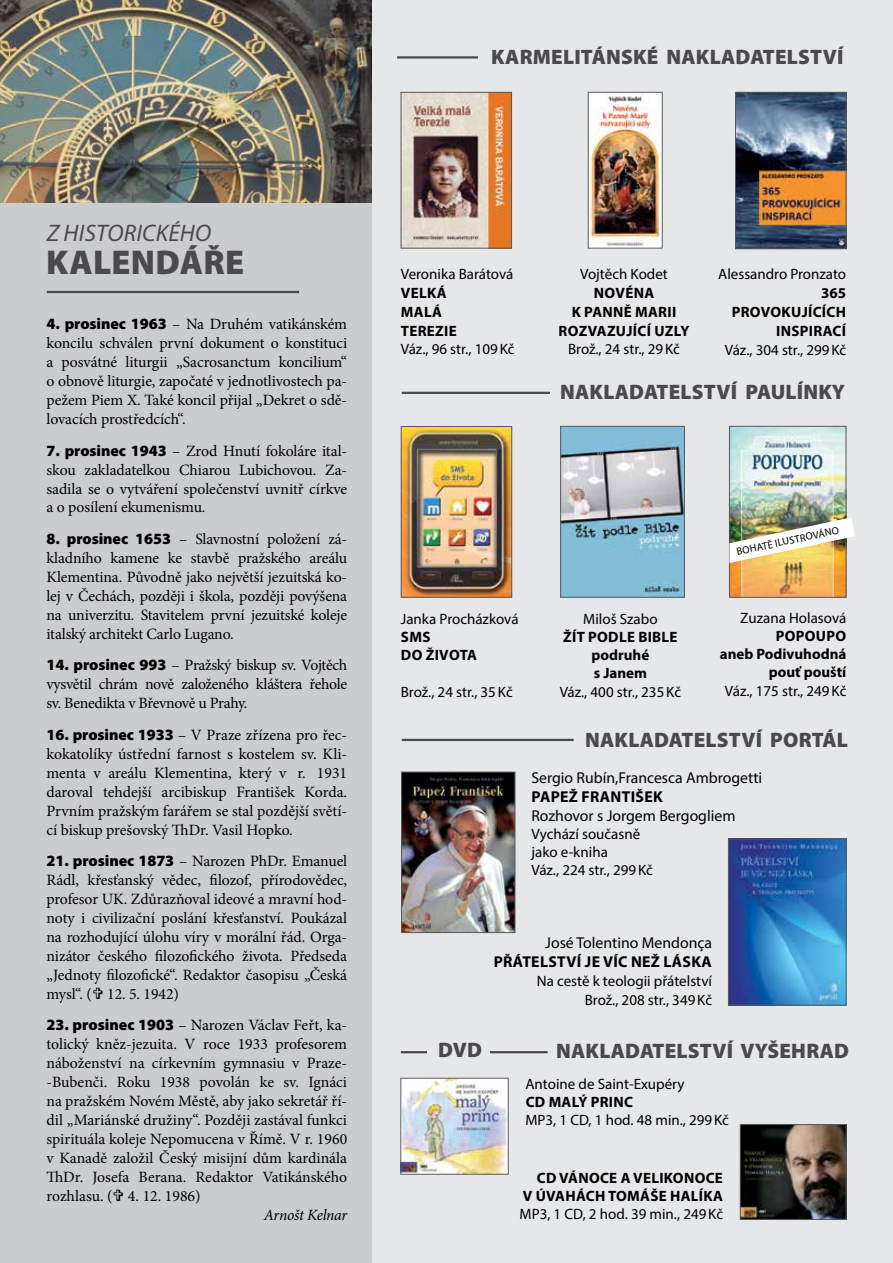
<style>
.page{position:relative;width:893px;height:1263px;background:#e6e7e8}
.page>*{position:absolute;margin:0;border:0;box-sizing:border-box;transform-origin:0 0}
.t1{font:900 34.5px "Myriad Pro";letter-spacing:.01em;color:#4a4a4d}
.t2{font:italic 24px "Myriad Pro";letter-spacing:.01em;color:#4a4a4d}
.t3{font:900 21px "Myriad Pro";letter-spacing:.01em;color:#4a4a4d}
.t4{font:15.75px/18.9px "Minion Pro";letter-spacing:-.01em;color:#000;text-align:justify}
.t5{font:15.75px "Myriad Pro";color:#000}
.t6{font:700 15.75px "Myriad Pro";letter-spacing:.02em;color:#000}
.t7{font:italic 15.75px "Minion Pro";letter-spacing:-.02em;color:#000}
.t8{font:15px/18px "Myriad Pro";color:#000}
.t9{font:700 15px/18.9px "Myriad Pro";letter-spacing:.02em;color:#000;text-align:center}
.t10{font:700 15px/18px "Myriad Pro";color:#000;text-align:right}
.t11{font:10.5px "Myriad Pro";color:#000}
.s1{font-family:"Myriad Pro";font-weight:900}
</style>
<div class="page">
<div style="left:0;top:0;width:371px;height:1263px;background:#cbccce"></div>
<hr style="left:47px;top:291px;width:252px;height:2px;background:#4a4a4d">
<img style="left:0;top:0;width:372px;height:203px">
<hr style="left:401px;top:1051px;width:426px;height:2px;background:#4a4a4d">
<hr style="left:402px;top:392px;width:412px;height:2px;background:#4a4a4d">
<img style="left:403px;top:94px;width:107px;height:152px">
<div style="left:401px;top:92px;width:111px;height:156px;border:1px solid #58595b"></div>
<img style="left:590px;top:94px;width:70px;height:152px">
<div style="left:588px;top:92px;width:74px;height:156px;border:1px solid #58595b"></div>
<img style="left:737px;top:94px;width:107px;height:153px">
<div style="left:735px;top:92px;width:111px;height:157px;border:1px solid #58595b"></div>
<img style="left:403px;top:1080px;width:103px;height:92px">
<div style="left:401px;top:1078px;width:107px;height:96px;border:1px solid #58595b"></div>
<img style="left:742px;top:1126px;width:102px;height:91px">
<div style="left:740px;top:1124px;width:106px;height:95px;border:1px solid #58595b"></div>
<img style="left:403px;top:774px;width:110px;height:157px">
<div style="left:401px;top:772px;width:114px;height:161px;border:1px solid #58595b"></div>
<img style="left:731px;top:428px;width:113px;height:167px">
<div style="left:729px;top:426px;width:117px;height:171px;border:1px solid #58595b"></div>
<img style="left:403px;top:428px;width:107px;height:167px">
<div style="left:401px;top:426px;width:111px;height:171px;border:1px solid #58595b"></div>
<img style="left:562px;top:428px;width:121px;height:167px">
<div style="left:560px;top:426px;width:125px;height:171px;border:1px solid #58595b"></div>
<div style="left:550px;top:383px;width:295px;height:17px;background:#e6e7e8"></div>
<hr style="left:397px;top:56px;width:415px;height:3px;background:#4a4a4d">
<div style="left:478px;top:49px;width:366px;height:19px;background:#e6e7e8"></div>
<hr style="left:402px;top:739px;width:444px;height:2px;background:#4a4a4d">
<svg style="left:574px;top:739px;width:272px;height:2px"></svg>
<div style="left:427px;top:1042px;width:62px;height:16px;background:#e6e7e8"></div>
<img style="left:730px;top:841px;width:114px;height:162px">
<div style="left:728px;top:839px;width:118px;height:166px;border:1px solid #58595b"></div>
<img style="left:729px;top:517px;width:126px;height:46px">
<svg style="left:548px;top:1051px;width:279px;height:2px"></svg>
<h3 class="t3" style="left:491px;top:43px;width:354px">KARMELITÁNSKÉ NAKLADATELSTVÍ</h3>
<h2 class="t2" style="left:47px;top:218px;width:166px">Z HISTORICKÉHO</h2>
<h1 class="t1" style="left:46px;top:239px;width:199px">KALENDÁŘE</h1>
<p class="t4" style="left:46px;top:315px;width:302px"><span class="s1">4. prosinec 1963</span> – Na Druhém vatikánském koncilu schválen první dokument o konstituci a posvátné liturgii „Sacrosanctum koncilium“ o obnově liturgie, započaté v jednotlivostech pa&shy;pežem Piem X. Také koncil přijal „Dekret o sdě&shy;lovacích prostředcích“.</p>
<p class="t4" style="left:46px;top:441px;width:302px"><span class="s1">7. prosinec 1943</span> – Zrod Hnutí fokoláre ital&shy;skou zakladatelkou Chiarou Lubichovou. Za&shy;sadila se o vytváření společenství uvnitř církve a o posílení ekumenismu.</p>
<p class="t4" style="left:46px;top:530px;width:302px"><span class="s1">8. prosinec 1653</span> – Slavnostní položení zá&shy;kladního kamene ke stavbě pražského areálu Klementina. Původně jako největší jezuitská ko&shy;lej v Čechách, později i škola, později povýšena na univerzitu. Stavitelem první jezuitské koleje italský architekt Carlo Lugano.</p>
<p class="t4" style="left:46px;top:656px;width:302px"><span class="s1">14. prosinec 993</span> – Pražský biskup sv. Vojtěch vysvětil chrám nově založeného kláštera řehole sv. Benedikta v Břevnově u Prahy.</p>
<p class="t4" style="left:46px;top:725px;width:302px"><span class="s1">16. prosinec 1933</span> – V Praze zřízena pro řec&shy;kokatolíky ústřední farnost s kostelem sv. Kli&shy;menta v areálu Klementina, který v r. 1931 daroval tehdejší arcibiskup František Korda.<br>Prvním pražským farářem se stal pozdější světí&shy;cí biskup prešovský ThDr. Vasil Hopko.</p>
<p class="t4" style="left:46px;top:852px;width:302px"><span class="s1">21. prosinec 1873</span> – Narozen PhDr. Emanuel Rádl, křesťanský vědec, filozof, přírodovědec, profesor UK. Zdůrazňoval ideové a mravní hod&shy;noty i civilizační poslání křesťanství. Poukázal na rozhodující úlohu víry v morální řád. Orga&shy;nizátor českého filozofického života. Předseda „Jednoty filozofické“. Redaktor časopisu „Česká mysl“. ( 12. 5. 1942)</p>
<p class="t4" style="left:46px;top:1016px;width:302px"><span class="s1">23. prosinec 1903</span> – Narozen Václav Feřt, ka&shy;tolický kněz-jezuita. V roce 1933 profesorem náboženství na církevním gymnasiu v Praze--Bubenči. Roku 1938 povolán ke sv. Ignáci na pražském Novém Městě, aby jako sekretář ří&shy;dil „Mariánské družiny“. Později zastával funkci spirituála koleje Nepomucena v Římě. V r. 1960 v Kanadě založil Český misijní dům kardinála ThDr. Josefa Berana. Redaktor Vatikánského rozhlasu. ( 4. 12. 1986)</p>
<p class="t7" style="left:264px;top:1204px;width:85px">Arnošt Kelnar</p>
<p class="t8" style="left:401px;top:264px;width:114px">Veronika Barátová</p>
<p class="t9" style="left:401px;top:283px;width:57px;text-align:left">VELKÁ<br>MALÁ<br>TEREZIE</p>
<p class="t8" style="left:401px;top:340px;width:115px">Váz., 96 str., 109Kč</p>
<p class="t8" style="left:580px;top:264px;width:89px">Vojtěch Kodet</p>
<p class="t9" style="left:559px;top:283px;width:132px">NOVÉNA<br>K PANNĚ MARII<br>ROZVAZUJÍCÍ UZLY</p>
<p class="t8" style="left:568px;top:340px;width:113px">Brož., 24 str., 29Kč</p>
<p class="t8" style="left:718px;top:264px;width:130px">Alessandro Pronzato</p>
<p class="t9" style="left:732px;top:283px;width:116px;text-align:right">365<br>PROVOKUJÍCÍCH<br>INSPIRACÍ</p>
<p class="t8" style="left:725px;top:340px;width:123px">Váz., 304 str., 299Kč</p>
<h3 class="t3" style="left:560px;top:378px;width:286px">NAKLADATELSTVÍ PAULÍNKY</h3>
<p class="t11" style="left:735px;top:545px;width:106px;rotate:-12deg">BOHATĚ ILUSTROVÁNO</p>
<p class="t8" style="left:401px;top:610px;width:119px">Janka Procházková</p>
<p class="t9" style="left:401px;top:628px;width:77px;line-height:18px;text-align:left">SMS<br>DO ŽIVOTA</p>
<p class="t8" style="left:401px;top:683px;width:113px">Brož., 24 str., 35Kč</p>
<p class="t8" style="left:583px;top:610px;width:76px">Miloš Szabo</p>
<p class="t9" style="left:563px;top:628px;width:116px;line-height:18px">ŽÍT PODLE BIBLE podruhé<br>s Janem</p>
<p class="t8" style="left:560px;top:683px;width:123px">Váz., 400 str., 235Kč</p>
<p class="t8" style="left:740px;top:609px;width:108px">Zuzana Holasová</p>
<p class="t10" style="left:720px;top:626px;width:128px">POPOUPO<br>aneb Podivuhodná pouť pouští</p>
<p class="t8" style="left:725px;top:682px;width:123px">Váz., 175 str., 249Kč</p>
<h3 class="t3" style="left:585px;top:726px;width:264px">NAKLADATELSTVÍ PORTÁL</h3>
<p class="t5" style="left:531px;top:768px;width:232px">Sergio Rubín,Francesca Ambrogetti</p>
<p class="t6" style="left:532px;top:786px;width:133px">PAPEŽ FRANTIŠEK</p>
<p class="t5" style="left:531px;top:806px;width:206px">Rozhovor s Jorgem Bergogliem</p>
<p class="t8" style="left:531px;top:825px;width:123px">Vychází současně jako e-kniha<br>Váz., 224 str., 299Kč</p>
<p class="t5" style="left:545px;top:933px;width:168px">José Tolentino Mendonça</p>
<p class="t6" style="left:494px;top:951px;width:220px">PŘÁTELSTVÍ JE VÍC NEŽ LÁSKA</p>
<p class="t8" style="left:537px;top:971px;width:177px;line-height:18.9px;text-align:right">Na cestě k teologii přátelství<br>Brož., 208 str., 349Kč</p>
<h3 class="t3" style="left:438px;top:1036px;width:46px">DVD</h3>
<h3 class="t3" style="left:556px;top:1036px;width:294px">NAKLADATELSTVÍ VYŠEHRAD</h3>
<p class="t8" style="left:525px;top:1075px;width:161px">Antoine de Saint-Exupéry</p>
<p class="t9" style="left:526px;top:1092px;width:109px">CD MALÝ PRINC</p>
<p class="t8" style="left:525px;top:1111px;width:205px">MP3, 1 CD, 1 hod. 48 min., 299Kč</p>
<p class="t9" style="left:523px;top:1169px;width:202px;line-height:18px;text-align:right">CD VÁNOCE A VELIKONOCE<br>V ÚVAHÁCH TOMÁŠE HALÍKA</p>
<p class="t8" style="left:520px;top:1205px;width:205px">MP3, 1 CD, 2 hod. 39 min., 249Kč</p>
</div>
